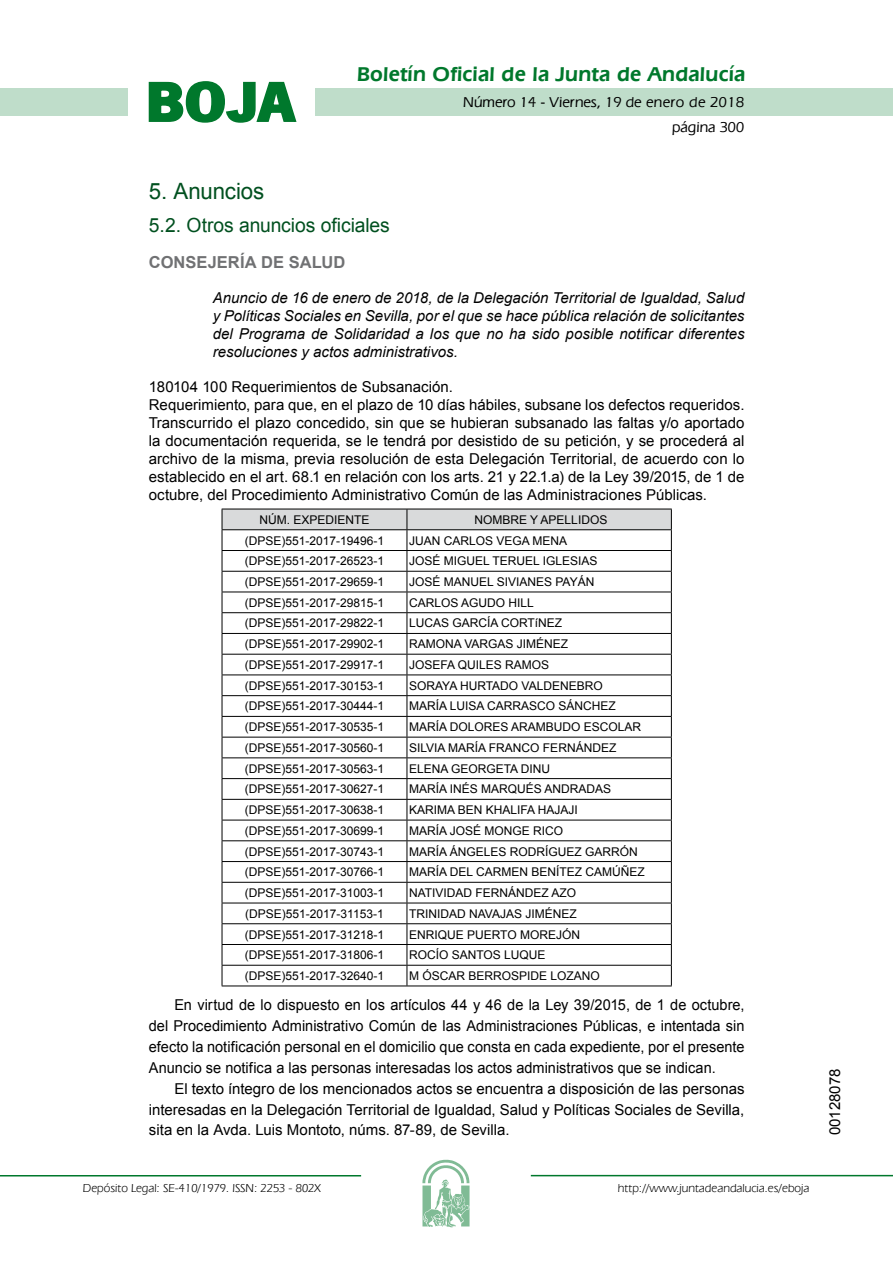
<style>
.page{position:relative;width:893px;height:1263px;background:#fff}
.page>*{position:absolute;margin:0;border:0;box-sizing:border-box;transform-origin:0 0}
.t1{font:700 57.75px "News Got T";color:#00782c;scale:1.14 1}
.t2{font:22.5px "Arial";letter-spacing:-.005em;color:#00501f}
.t3{font:600 21px "Eras IT Cby BT";letter-spacing:.01em;color:#00782c}
.t4{font:19.5px "Arial";letter-spacing:-.005em;color:#00501f}
.t5{font:700 16.5px "Arial";letter-spacing:.005em;color:#707173}
.t6{font:15px/18px "Arial";color:#000;text-align:justify}
.t7{font:italic 15px/18px "Arial";color:#000;text-align:justify}
.t8{font:500 15px/24.5px "Eras IT Cby BT";color:#000;text-align:right}
.t9{font:12px "Arial";color:#000}
.t10{font:12px "Eras IT Cby BT";color:#000}
</style>
<div class="page">
<div style="left:315px;top:88px;width:577px;height:28px;background:#bfddca"></div>
<div style="left:0;top:88px;width:128px;height:28px;background:#bfddca"></div>
<hr style="left:0;top:1175px;width:361px;height:2px;background:#00782c">
<svg style="left:422px;top:1159px;width:47px;height:68px"></svg>
<hr style="left:531px;top:1175px;width:361px;height:1px;background:#00782c">
<svg style="left:148px;top:81px;width:149px;height:42px"></svg>
<svg style="left:222px;top:509px;width:450px;height:477px"></svg>
<hr style="left:222px;top:986px;width:185px;height:1px;background:#000">
<hr style="left:407px;top:986px;width:264px;height:1px;background:#000">
<h1 class="t1" style="left:145px;top:68px;width:133px">BOJA</h1>
<h3 class="t3" style="left:357px;top:62px;width:390px">Boletín Oficial de la Junta de Andalucía</h3>
<p class="t8" style="left:463px;top:90px;width:283px">Número 14 - Viernes, 19 de enero de 2018 página 300</p>
<h2 class="t2" style="left:149px;top:177px;width:117px">5. Anuncios</h2>
<h3 class="t4" style="left:149px;top:212px;width:242px">5.2. Otros anuncios oficiales</h3>
<p class="t5" style="left:149px;top:251px;width:198px">CONSEJERÍA DE SALUD</p>
<p class="t7" style="left:213px;top:289px;width:533px">Anuncio de 16 de enero de 2018, de la Delegación Territorial de Igualdad, Salud y Políticas Sociales en Sevilla, por el que se hace pública relación de solicitantes del Programa de Solidaridad a los que no ha sido posible notificar diferentes resoluciones y actos administrativos.</p>
<p class="t6" style="left:149px;top:378px;width:597px;text-align:left">180104 100 Requerimientos de Subsanación.<br>Requerimiento, para que, en el plazo de 10 días hábiles, subsane los defectos requeridos.<br>Transcurrido el plazo concedido, sin que se hubieran subsanado las faltas y/o aportado la documentación requerida, se le tendrá por desistido de su petición, y se procederá al archivo de la misma, previa resolución de esta Delegación Territorial, de acuerdo con lo establecido en el art. 68.1 en relación con los arts. 21 y 22.1.a) de la Ley 39/2015, de 1 de octubre, del Procedimiento Administrativo Común de las Administraciones Públicas.</p>
<p class="t9" style="left:259px;top:512px;width:112px">NÚM. EXPEDIENTE</p>
<p class="t9" style="left:474px;top:512px;width:134px">NOMBRE Y APELLIDOS</p>
<p class="t9" style="left:245px;top:532px;width:141px">(DPSE)551-2017-19496-1</p>
<p class="t9" style="left:409px;top:532px;width:160px">JUAN CARLOS VEGA MENA</p>
<p class="t9" style="left:245px;top:553px;width:141px">(DPSE)551-2017-26523-1</p>
<p class="t9" style="left:409px;top:553px;width:190px">JOSÉ MIGUEL TERUEL IGLESIAS</p>
<p class="t9" style="left:245px;top:574px;width:141px">(DPSE)551-2017-29659-1</p>
<p class="t9" style="left:409px;top:574px;width:187px">JOSÉ MANUEL SIVIANES PAYÁN</p>
<p class="t9" style="left:245px;top:595px;width:141px">(DPSE)551-2017-29815-1</p>
<p class="t9" style="left:409px;top:595px;width:126px">CARLOS AGUDO HILL</p>
<p class="t9" style="left:245px;top:615px;width:141px">(DPSE)551-2017-29822-1</p>
<p class="t9" style="left:409px;top:615px;width:155px">LUCAS GARCÍA CORTíNEZ</p>
<p class="t9" style="left:245px;top:636px;width:141px">(DPSE)551-2017-29902-1</p>
<p class="t9" style="left:409px;top:636px;width:161px">RAMONA VARGAS JIMÉNEZ</p>
<p class="t9" style="left:245px;top:657px;width:141px">(DPSE)551-2017-29917-1</p>
<p class="t9" style="left:409px;top:657px;width:142px">JOSEFA QUILES RAMOS</p>
<p class="t9" style="left:245px;top:678px;width:141px">(DPSE)551-2017-30153-1</p>
<p class="t9" style="left:409px;top:678px;width:195px">SORAYA HURTADO VALDENEBRO</p>
<p class="t9" style="left:245px;top:698px;width:141px">(DPSE)551-2017-30444-1</p>
<p class="t9" style="left:409px;top:698px;width:208px">MARÍA LUISA CARRASCO SÁNCHEZ</p>
<p class="t9" style="left:245px;top:719px;width:141px">(DPSE)551-2017-30535-1</p>
<p class="t9" style="left:409px;top:719px;width:234px">MARÍA DOLORES ARAMBUDO ESCOLAR</p>
<p class="t9" style="left:245px;top:740px;width:141px">(DPSE)551-2017-30560-1</p>
<p class="t9" style="left:409px;top:740px;width:209px">SILVIA MARÍA FRANCO FERNÁNDEZ</p>
<p class="t9" style="left:245px;top:761px;width:141px">(DPSE)551-2017-30563-1</p>
<p class="t9" style="left:409px;top:761px;width:143px">ELENA GEORGETA DINU</p>
<p class="t9" style="left:245px;top:781px;width:141px">(DPSE)551-2017-30627-1</p>
<p class="t9" style="left:409px;top:781px;width:204px">MARÍA INÉS MARQUÉS ANDRADAS</p>
<p class="t9" style="left:245px;top:802px;width:141px">(DPSE)551-2017-30638-1</p>
<p class="t9" style="left:409px;top:802px;width:170px">KARIMA BEN KHALIFA HAJAJI</p>
<p class="t9" style="left:245px;top:823px;width:141px">(DPSE)551-2017-30699-1</p>
<p class="t9" style="left:409px;top:823px;width:156px">MARÍA JOSÉ MONGE RICO</p>
<p class="t9" style="left:245px;top:843px;width:141px">(DPSE)551-2017-30743-1</p>
<p class="t9" style="left:409px;top:843px;width:230px">MARÍA ÁNGELES RODRÍGUEZ GARRÓN</p>
<p class="t9" style="left:245px;top:864px;width:141px">(DPSE)551-2017-30766-1</p>
<p class="t9" style="left:409px;top:864px;width:237px">MARÍA DEL CARMEN BENÍTEZ CAMÚÑEZ</p>
<p class="t9" style="left:245px;top:885px;width:141px">(DPSE)551-2017-31003-1</p>
<p class="t9" style="left:409px;top:885px;width:169px">NATIVIDAD FERNÁNDEZ AZO</p>
<p class="t9" style="left:245px;top:906px;width:140px">(DPSE)551-2017-31153-1</p>
<p class="t9" style="left:409px;top:906px;width:169px">TRINIDAD NAVAJAS JIMÉNEZ</p>
<p class="t9" style="left:245px;top:926px;width:141px">(DPSE)551-2017-31218-1</p>
<p class="t9" style="left:409px;top:926px;width:172px">ENRIQUE PUERTO MOREJÓN</p>
<p class="t9" style="left:245px;top:947px;width:141px">(DPSE)551-2017-31806-1</p>
<p class="t9" style="left:409px;top:947px;width:138px">ROCÍO SANTOS LUQUE</p>
<p class="t9" style="left:245px;top:968px;width:141px">(DPSE)551-2017-32640-1</p>
<p class="t9" style="left:409px;top:968px;width:192px">M ÓSCAR BERROSPIDE LOZANO</p>
<p class="t6" style="left:149px;top:995px;width:597px;line-height:20.9px;text-indent:26px">En virtud de lo dispuesto en los artículos 44 y 46 de la Ley 39/2015, de 1 de octubre, del Procedimiento Administrativo Común de las Administraciones Públicas, e intentada sin efecto la notificación personal en el domicilio que consta en cada expediente, por el presente Anuncio se notifica a las personas interesadas los actos administrativos que se indican.</p>
<p class="t6" style="left:149px;top:1078px;width:597px;line-height:20.9px;text-indent:26px">El texto íntegro de los mencionados actos se encuentra a disposición de las personas interesadas en la Delegación Territorial de Igualdad, Salud y Políticas Sociales de Sevilla, sita en la Avda. Luis Montoto, núms. 87-89, de Sevilla.</p>
<p class="t10" style="left:83px;top:1181px;width:239px">Depósito Legal: SE-410/1979. ISSN: 2253 - 802X</p>
<p class="t10" style="left:618px;top:1181px;width:193px">http://www.juntadeandalucia.es/eboja</p>
<p class="t6" style="left:826px;top:1135px;width:68px;rotate:-90deg">00128078</p>
</div>
